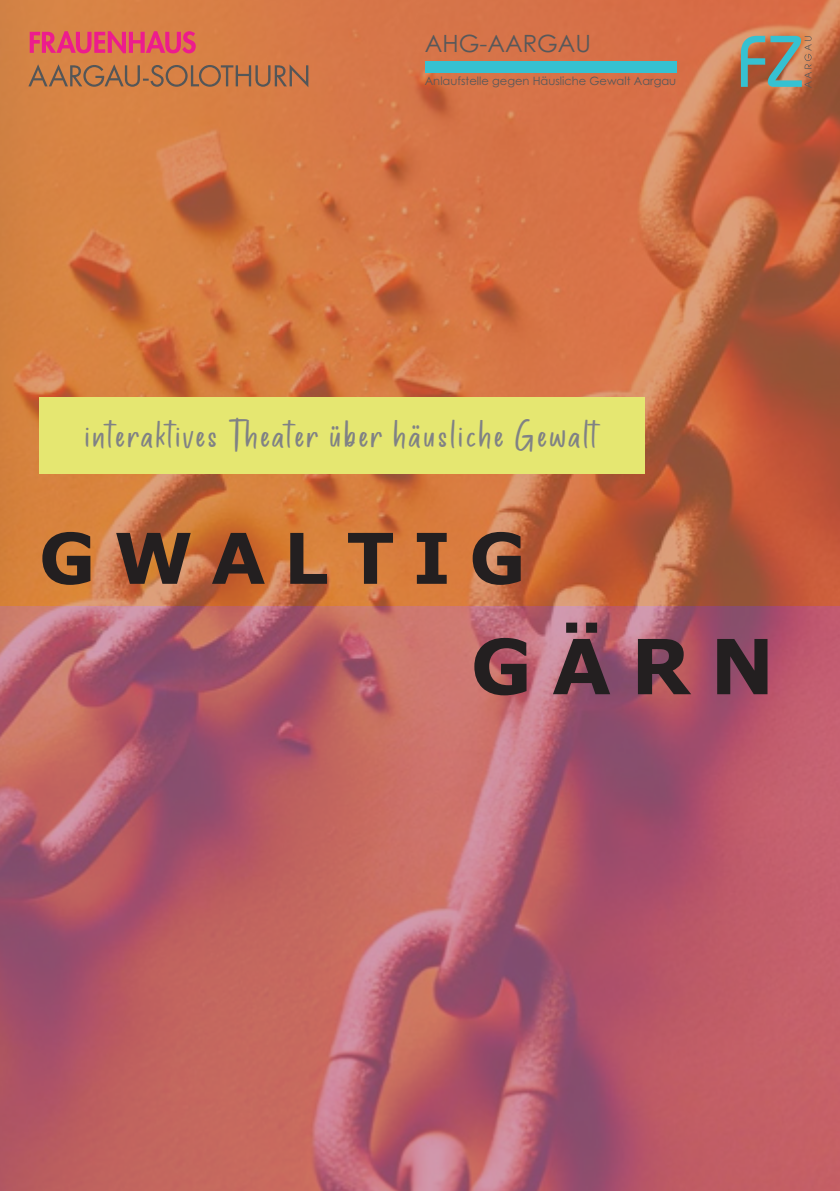
<style>
.page{position:relative;width:840px;height:1191px;background:#fff}
.page>*{position:absolute;margin:0;border:0;box-sizing:border-box;transform-origin:0 0}
.t1{font:700 76px "Verdana";color:#231f20}
.t2{font:700 70px "Verdana";letter-spacing:.26em;color:#231f20}
.t3{font:44px "Hand Marker";letter-spacing:.05em;color:#808285}
.t4{font:23.8px "Century Gothic";color:#57585a}
.t5{font:11.4px "Century Gothic";color:#57585a}
</style>
<div class="page">
<img style="left:0;top:0;width:839px;height:1191px">
<div style="left:39px;top:397px;width:605px;height:77px;background:#e5e771"></div>
<svg style="left:740px;top:36px;width:71px;height:52px;background:#918a76"></svg>
<div style="left:424px;top:61px;width:252px;height:12px;background:#36c1d1"></div>
<svg style="left:28px;top:64px;width:280px;height:23px;background:#b4754a"></svg>
<svg style="left:30px;top:31px;width:166px;height:22px;background:#e24f68"></svg>
<p class="t4" style="left:424px;top:26px;width:168px">AHG-AARGAU</p>
<p class="t5" style="left:424px;top:73px;width:253px">Anlaufstelle gegen Häusliche Gewalt Aargau</p>
<p class="t3" style="left:86px;top:407px;width:513px">interaktives Theater über häusliche Gewalt</p>
<p class="t2" style="left:39px;top:513px;width:488px">GWALTIG</p>
<p class="t1" style="left:470px;top:617px;width:305px">GÄRN</p>
</div>
